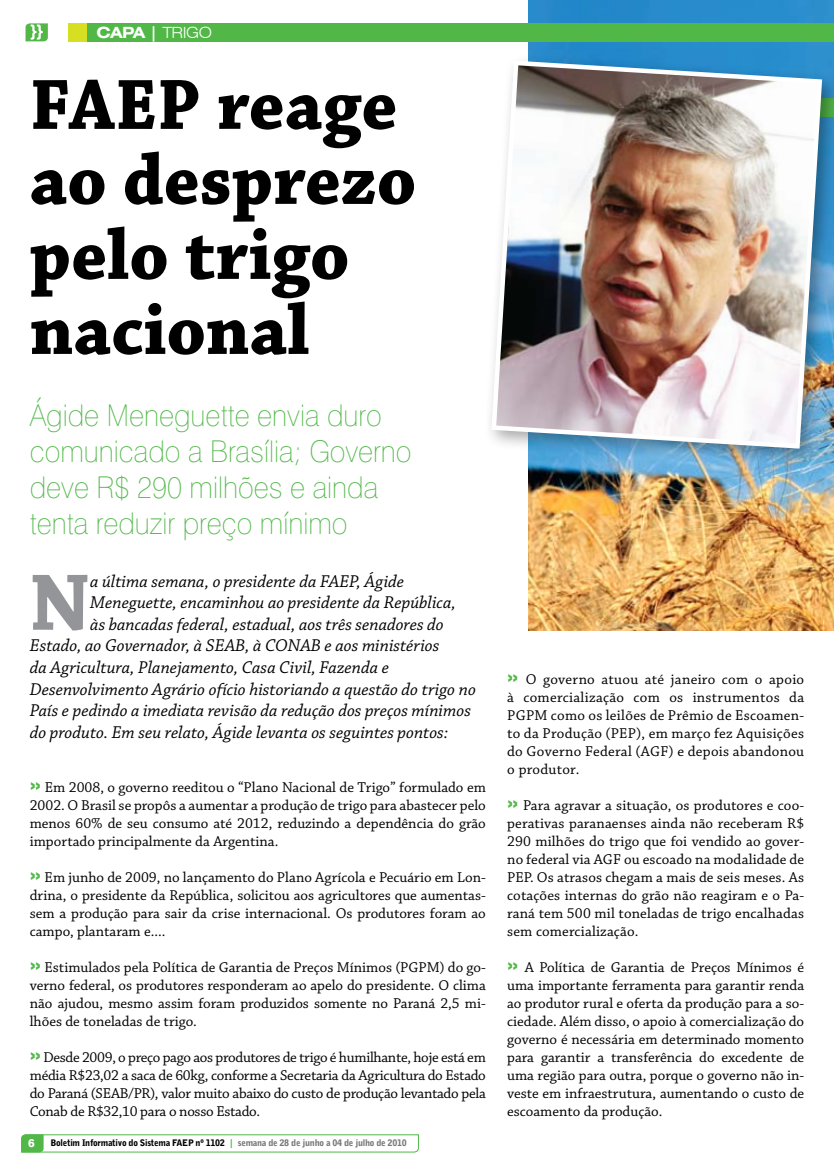
<style>
.page{position:relative;width:834px;height:1174px;background:#fff}
.page>*{position:absolute;margin:0;border:0;box-sizing:border-box;transform-origin:0 0}
.t1{font:700 84.45px "Chaparral Pro";color:#939598}
.t2{font:700 75px/75px "Chaparral Pro";color:#000;scale:.96 1}
.t3{font:100 30px/36px "Swiss 721 BT";color:#51b848;scale:.96 1}
.t4{font:italic 18px "Chaparral Pro";color:#000}
.t5{font:700 expanded 15.45px "Swiss 721 BT";color:#fff}
.t6{font:15px/18px "Chaparral Pro";color:#000;text-align:justify}
.t7{font:800 11.25px "Swiss 721 BT";color:#fff}
.t8{font:900 9px "Bell Gothic BT";letter-spacing:-.03em;color:#000}
.s1{font-weight:300}
.s2{font-family:"Swiss 721 BT";font-weight:900;font-stretch:condensed;font-size:21px;color:#51b848}
.s3{font-family:"Bell Centennial BT Bold Listing";font-weight:400;color:#51b848}
.s4{color:#77787b}
</style>
<div class="page">
<svg style="left:21px;top:1134px;width:398px;height:18px"></svg>
<img style="left:528px;top:0;width:305px;height:630px">
<div style="left:68px;top:23px;width:765px;height:18px;background:#51b848"></div>
<div style="left:68px;top:23px;width:18px;height:18px;background:#d7df23"></div>
<svg style="left:26px;top:23px;width:22px;height:18px"></svg>
<div style="left:482px;top:52px;width:351px;height:423px;background:#000;opacity:.35"></div>
<img style="left:489px;top:58px;width:335px;height:393px">
<p class="t5" style="left:97px;top:23px;width:117px">CAPA | <span class="s1">trigo</span></p>
<h2 class="t2" style="left:30px;top:70px;width:404px">FAEP reage ao desprezo pelo trigo nacional</h2>
<h3 class="t3" style="left:30px;top:397px;width:399px">Ágide Meneguette envia duro comunicado a Brasília; Governo deve R$ 290 milhões e ainda tenta reduzir preço mínimo</h3>
<h1 class="t1" style="left:30px;top:553px;width:62px">N</h1>
<p class="t4" style="left:90px;top:571px;width:315px">a última semana, o presidente da FAEP, Ágide</p>
<p class="t4" style="left:90px;top:592px;width:367px">Meneguette, encaminhou ao presidente da República,</p>
<p class="t4" style="left:90px;top:614px;width:355px">às bancadas federal, estadual, aos três senadores do</p>
<p class="t4" style="left:30px;top:636px;width:411px">Estado, ao Governador, à SEAB, à CONAB e aos ministérios</p>
<p class="t4" style="left:30px;top:657px;width:360px">da Agricultura, Planejamento, Casa Civil, Fazenda e</p>
<p class="t4" style="left:30px;top:679px;width:447px">Desenvolvimento Agrário ofício historiando a questão do trigo no</p>
<p class="t4" style="left:30px;top:700px;width:442px">País e pedindo a imediata revisão da redução dos preços mínimos</p>
<p class="t4" style="left:30px;top:722px;width:419px">do produto. Em seu relato, Ágide levanta os seguintes pontos:</p>
<p class="t6" style="left:30px;top:779px;width:457px"><span class="s2">»</span> Em 2008, o governo reeditou o “Plano Nacional de Trigo” formulado em 2002. O Brasil se propôs a aumentar a produção de trigo para abastecer pelo menos 60% de seu consumo até 2012, reduzindo a dependência do grão importado principalmente da Argentina.</p>
<p class="t6" style="left:30px;top:869px;width:457px"><span class="s2">»</span> Em junho de 2009, no lançamento do Plano Agrícola e Pecuário em Lon&shy;drina, o presidente da República, solicitou aos agricultores que aumentas&shy;sem a produção para sair da crise internacional. Os produtores foram ao campo, plantaram e....</p>
<p class="t6" style="left:30px;top:959px;width:457px"><span class="s2">»</span> Estimulados pela Política de Garantia de Preços Mínimos (PGPM) do go&shy;verno federal, os produtores responderam ao apelo do presidente. O clima não ajudou, mesmo assim foram produzidos somente no Paraná 2,5 mi&shy;lhões de toneladas de trigo.</p>
<p class="t6" style="left:30px;top:1049px;width:457px"><span class="s2">»</span> Desde 2009, o preço pago aos produtores de trigo é humilhante, hoje está em média R$23,02 a saca de 60kg, conforme a Secretaria da Agricultura do Estado do Paraná (SEAB/PR), valor muito abaixo do custo de produção levantado pela Conab de R$32,10 para o nosso Estado.</p>
<p class="t7" style="left:28px;top:1136px;width:8px">6</p>
<p class="t8" style="left:51px;top:1137px;width:358px">Boletim Informativo do Sistema FAEP nº 1102 <span class="s3">|</span> <span class="s4">semana de 28 de junho a 04 de julho de 2010</span></p>
<p class="t6" style="left:507px;top:671px;width:298px"><span class="s2">»</span> O governo atuou até janeiro com o apoio à comercialização com os instrumentos da PGPM como os leilões de Prêmio de Escoamen&shy;to da Produção (PEP), em março fez Aquisições do Governo Federal (AGF) e depois abandonou o produtor.</p>
<p class="t6" style="left:507px;top:797px;width:298px"><span class="s2">»</span> Para agravar a situação, os produtores e coo&shy;perativas paranaenses ainda não receberam R$ 290 milhões do trigo que foi vendido ao gover&shy;no federal via AGF ou escoado na modalidade de PEP. Os atrasos chegam a mais de seis meses. As cotações internas do grão não reagiram e o Pa&shy;raná tem 500 mil toneladas de trigo encalhadas sem comercialização.</p>
<p class="t6" style="left:507px;top:959px;width:298px"><span class="s2">»</span> A Política de Garantia de Preços Mínimos é uma importante ferramenta para garantir renda ao produtor rural e oferta da produção para a so&shy;ciedade. Além disso, o apoio à comercialização do governo é necessária em determinado momento para garantir a transferência do excedente de uma região para outra, porque o governo não in&shy;veste em infraestrutura, aumentando o custo de escoamento da produção.</p>
</div>
